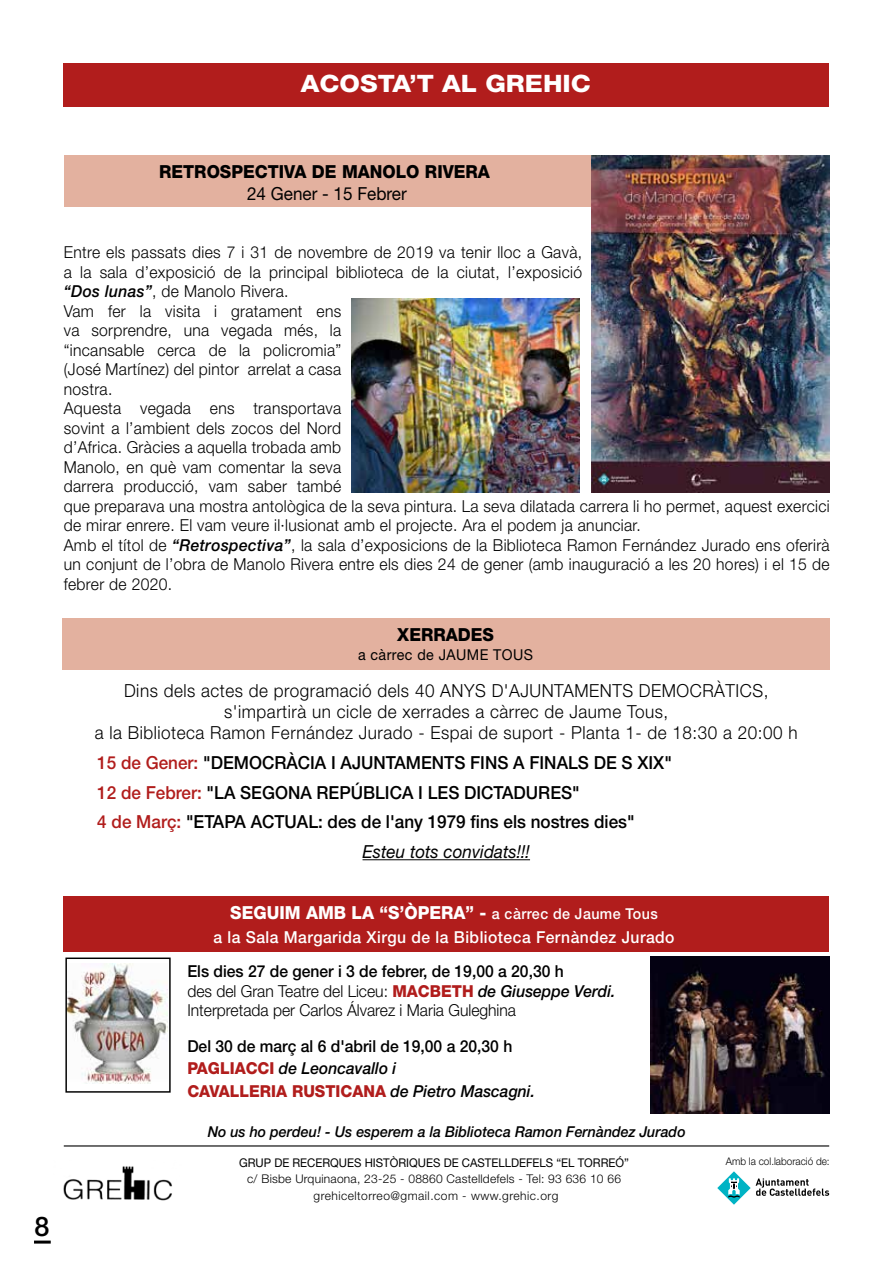
<style>
.page{position:relative;width:893px;height:1263px;background:#fff}
.page>*{position:absolute;margin:0;border:0;box-sizing:border-box;transform-origin:0 0}
.t1{font:500 27px "Helvetica Neue";color:#000}
.t2{font:800 24px "Helvetica Neue";color:#fff;scale:1.1 1}
.t3{font:300 18px/21px "Helvetica Neue";letter-spacing:.03em;color:#000;text-align:center;scale:.95 1}
.t4{font:500 18px "Helvetica Neue";color:#000;scale:.95 1}
.t5{font:800 18px "Helvetica Neue";color:#fff;scale:.95 1}
.t6{font:800 18px "Helvetica Neue";color:#000;scale:.95 1}
.t7{font:italic 18px "Helvetica Neue";color:#000;scale:.95 1}
.t8{font:18px "Helvetica Neue";color:#000;scale:.95 1}
.t9{font:300 16.5px/19.5px "Helvetica Neue";letter-spacing:.02em;color:#000;scale:.95 1}
.t10{font:300 16.5px/19.5px "Helvetica Neue";color:#000;scale:.95 1}
.t11{font:500 16.5px/22.2px "Helvetica Neue";color:#000;scale:.95 1}
.t12{font:500 16.5px "Helvetica Neue";letter-spacing:.03em;color:#fff;scale:.95 1}
.t13{font:italic 500 15px "Helvetica Neue";color:#000;scale:.95 1}
.t14{font:15px "Helvetica Neue";letter-spacing:.03em;color:#000;scale:.95 1}
.t15{font:300 12px/16.5px "Helvetica Neue";letter-spacing:.02em;color:#000;text-align:center}
.t16{font:12px "Helvetica Neue";color:#000;scale:.95 1}
.t17{font:300 10.5px "Helvetica Neue";color:#000;scale:.95 1}
.s1{font-weight:500;font-style:italic}
.s2{color:#b11d1c}
.s3{font-weight:500;font-size:15px}
.s4{font-weight:500}
.s5{font-weight:800;color:#b11d1c}
.s6{font-style:italic}
</style>
<div class="page">
<div style="left:65px;top:155px;width:764px;height:51px;background:#e3b19f"></div>
<img style="left:63px;top:1166px;width:109px;height:35px">
<div style="left:64px;top:63px;width:765px;height:43px;background:#b11d1c"></div>
<hr style="left:64px;top:1145px;width:765px;height:1px;background:#000">
<hr style="left:34px;top:1240px;width:17px;height:3px;background:#000">
<svg style="left:717px;top:1171px;width:112px;height:34px"></svg>
<div style="left:64px;top:896px;width:765px;height:55px;background:#b11d1c"></div>
<img style="left:67px;top:963px;width:101px;height:120px">
<div style="left:65px;top:957px;width:106px;height:136px;border:1px solid #000"></div>
<img style="left:351px;top:298px;width:229px;height:194px">
<img style="left:591px;top:155px;width:238px;height:337px">
<img style="left:651px;top:956px;width:179px;height:157px">
<div style="left:62px;top:618px;width:767px;height:51px;background:#e3b19f"></div>
<hr style="left:362px;top:859px;width:168px;height:1px;background:#000">
<h2 class="t2" style="left:301px;top:69px;width:265px">ACOSTA’T AL GREHIC</h2>
<p class="t6" style="left:159px;top:161px;width:350px">RETROSPECTIVA DE MANOLO RIVERA</p>
<p class="t8" style="left:247px;top:183px;width:170px">24 Gener - 15 Febrer</p>
<p class="t9" style="left:64px;top:242px;width:808px">Entre els passats dies 7 i 31 de novembre de 2019 va tenir lloc a Gavà,<br>a la sala d’exposició de la principal biblioteca de la ciutat, l’exposició<br><span class="s1">“Dos lunas”</span>, de Manolo Rivera.<br>Vam fer la visita i gratament ens<br>va sorprendre, una vegada més, la<br>“incansable cerca de la policromia”<br>(José Martínez) del pintor arrelat a casa<br>nostra.<br>Aquesta vegada ens transportava<br>sovint a l’ambient dels zocos del Nord<br>d’Africa. Gràcies a aquella trobada amb<br>Manolo, en què vam comentar la seva<br>darrera producció, vam saber també<br>que preparava una mostra antològica de la seva pintura. La seva dilatada carrera li ho permet, aquest exercici de mirar enrere. El vam veure il·lusionat amb el projecte. Ara el podem ja anunciar.<br>Amb el títol de <span class="s1">“Retrospectiva”</span>, la sala d’exposicions de la Biblioteca Ramon Fernández Jurado ens oferirà un conjunt de l’obra de Manolo Rivera entre els dies 24 de gener (amb inauguració a les 20 hores) i el 15 de febrer de 2020.</p>
<p class="t6" style="left:397px;top:624px;width:103px">XERRADES</p>
<p class="t14" style="left:358px;top:646px;width:186px">a càrrec de JAUME TOUS</p>
<p class="t3" style="left:95px;top:680px;width:741px">Dins dels actes de programació dels 40 ANYS D'AJUNTAMENTS DEMOCRÀTICS, s'impartirà un cicle de xerrades a càrrec de Jaume Tous,<br>a la Biblioteca Ramon Fernández Jurado - Espai de suport - Planta 1- de 18:30 a 20:00 h</p>
<p class="t4" style="left:97px;top:752px;width:606px"><span class="s2">15 de Gener:</span> "DEMOCRÀCIA I AJUNTAMENTS FINS A FINALS DE S XIX"</p>
<p class="t4" style="left:97px;top:782px;width:509px"><span class="s2">12 de Febrer:</span> "LA SEGONA REPÚBLICA I LES DICTADURES"</p>
<p class="t4" style="left:97px;top:811px;width:567px"><span class="s2">4 de Març:</span> "ETAPA ACTUAL: des de l'any 1979 fins els nostres dies"</p>
<p class="t7" style="left:362px;top:841px;width:178px">Esteu tots convidats!!!</p>
<h1 class="t1" style="left:34px;top:1210px;width:17px">8</h1>
<p class="t5" style="left:230px;top:901px;width:451px">SEGUIM AMB LA “S’ÒPERA” - <span class="s3">a càrrec de Jaume Tous</span></p>
<p class="t12" style="left:213px;top:927px;width:487px">a la Sala Margarida Xirgu de la Biblioteca Fernàndez Jurado</p>
<p class="t10" style="left:187px;top:961px;width:452px"><span class="s4">Els dies 27 de gener i 3 de febrer, de 19,00 a 20,30 h<br></span>des del Gran Teatre del Liceu: <span class="s5">MACBETH</span> <span class="s1">de Giuseppe Verdi.<br></span>Interpretada per Carlos Álvarez i Maria Guleghina</p>
<p class="t11" style="left:187px;top:1035px;width:368px">Del 30 de març al 6 d'abril de 19,00 a 20,30 h<br><span class="s5">PAGLIACCI</span> <span class="s6">de Leoncavallo i<br></span><span class="s5">CAVALLERIA RUSTICANA</span> <span class="s6">de Pietro Mascagni.</span></p>
<p class="t13" style="left:208px;top:1122px;width:505px">No us ho perdeu! - Us esperem a la Biblioteca Ramon Fernàndez Jurado</p>
<p class="t16" style="left:239px;top:1155px;width:412px">GRUP DE RECERQUES HISTÒRIQUES DE CASTELLDEFELS “EL TORREÓ”</p>
<p class="t15" style="left:247px;top:1170px;width:375px">c/ Bisbe Urquinaona, 23-25 - 08860 Castelldefels - Tel: 93 636 10 66 grehiceltorreo@gmail.com - www.grehic.org</p>
<p class="t17" style="left:726px;top:1155px;width:111px">Amb la col.laboració de:</p>
</div>
